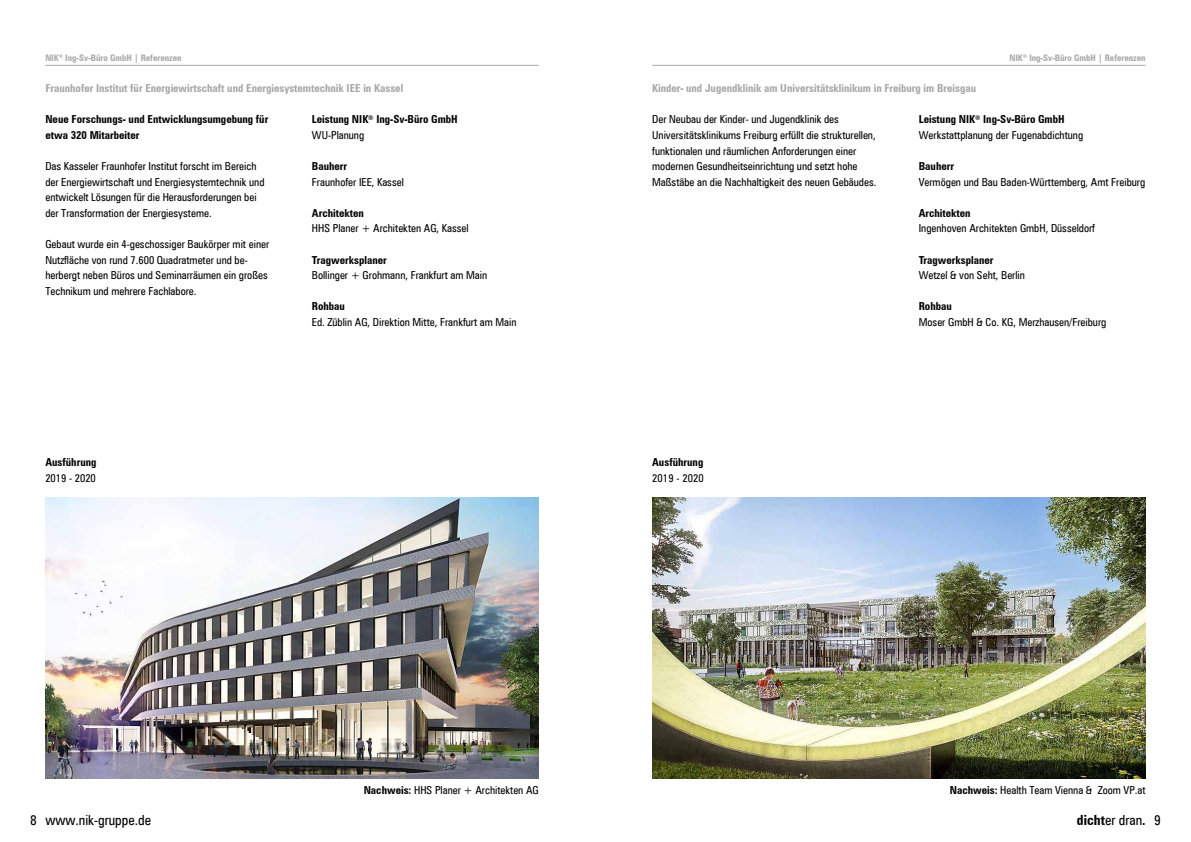
<style>
.page{position:relative;width:1191px;height:842px;background:#fff}
.page>*{position:absolute;margin:0;border:0;box-sizing:border-box;transform-origin:0 0}
.t1{font:condensed 14px "Zurich BT";color:#000}
.t2{font:condensed 11px/15.6px "Zurich BT";color:#000}
.t3{font:700 condensed 11px/15.6px "Zurich BT";color:#000}
.t4{font:700 condensed 11px "Zurich BT";color:#a7a7a8}
.t5{font:700 condensed 9px "Zurich BT";color:#a7a7a8}
.s1{font-weight:400}
.s2{font-weight:700}
</style>
<div class="page">
<hr style="left:652px;top:65px;width:493px;height:1px;background:#a7a7a8">
<hr style="left:45px;top:65px;width:494px;height:1px;background:#a7a7a8">
<img style="left:45px;top:497px;width:494px;height:281px">
<img style="left:652px;top:497px;width:493px;height:281px">
<p class="t5" style="left:45px;top:52px;width:138px">NIK<sup>®</sup> Ing-Sv-Büro GmbH | Referenzen</p>
<p class="t4" style="left:45px;top:82px;width:359px">Fraunhofer Institut für Energiewirtschaft und Energiesystemtechnik IEE in Kassel</p>
<p class="t3" style="left:45px;top:112px;width:224px">Neue Forschungs- und Entwicklungsumgebung für etwa 320 Mitarbeiter</p>
<p class="t2" style="left:45px;top:158px;width:221px">Das Kasseler Fraunhofer Institut forscht im Bereich der Energiewirtschaft und Energiesystemtechnik und entwickelt Lösungen für die Herausforderungen bei der Transformation der Energiesysteme.</p>
<p class="t2" style="left:45px;top:236px;width:225px">Gebaut wurde ein 4-geschossiger Baukörper mit einer Nutzfläche von rund 7.600 Quadratmeter und be&shy;herbergt neben Büros und Seminarräumen ein großes Technikum und mehrere Fachlabore.</p>
<p class="t3" style="left:312px;top:112px;width:147px">Leistung NIK<sup>®</sup> Ing-Sv-Büro GmbH<br><span class="s1">WU-Planung</span></p>
<p class="t3" style="left:312px;top:158px;width:37px">Bauherr</p>
<p class="t2" style="left:312px;top:174px;width:93px">Fraunhofer IEE, Kassel</p>
<p class="t3" style="left:312px;top:205px;width:53px">Architekten</p>
<p class="t2" style="left:312px;top:221px;width:158px">HHS Planer + Architekten AG, Kassel</p>
<p class="t3" style="left:312px;top:252px;width:76px">Tragwerksplaner</p>
<p class="t2" style="left:312px;top:267px;width:177px">Bollinger + Grohmann, Frankfurt am Main</p>
<p class="t3" style="left:312px;top:299px;width:35px">Rohbau</p>
<p class="t2" style="left:312px;top:314px;width:206px">Ed. Züblin AG, Direktion Mitte, Frankfurt am Main</p>
<p class="t3" style="left:45px;top:454px;width:53px">Ausführung</p>
<p class="t2" style="left:45px;top:470px;width:52px">2019 - 2020</p>
<p class="t4" style="left:652px;top:82px;width:325px">Kinder- und Jugendklinik am Universitätsklinikum in Freiburg im Breisgau</p>
<p class="t5" style="left:1009px;top:52px;width:138px">NIK<sup>®</sup> Ing-Sv-Büro GmbH | Referenzen</p>
<p class="t2" style="left:652px;top:112px;width:226px">Der Neubau der Kinder- und Jugendklinik des Universitätsklinikums Freiburg erfüllt die strukturellen, funktionalen und räumlichen Anforderungen einer modernen Gesundheitseinrichtung und setzt hohe Maßstäbe an die Nachhaltigkeit des neuen Gebäudes.</p>
<p class="t2" style="left:918px;top:112px;width:166px"><span class="s2">Leistung NIK</span><sup>®</sup> <span class="s2">Ing-Sv-Büro GmbH<br></span>Werkstattplanung der Fugenabdichtung</p>
<p class="t3" style="left:918px;top:158px;width:37px">Bauherr</p>
<p class="t2" style="left:918px;top:174px;width:228px">Vermögen und Bau Baden-Württemberg, Amt Freiburg</p>
<p class="t3" style="left:918px;top:205px;width:53px">Architekten</p>
<p class="t2" style="left:918px;top:221px;width:178px">Ingenhoven Architekten GmbH, Düsseldorf</p>
<p class="t3" style="left:918px;top:252px;width:76px">Tragwerksplaner</p>
<p class="t2" style="left:918px;top:267px;width:108px">Wetzel &amp; von Seht, Berlin</p>
<p class="t3" style="left:918px;top:299px;width:35px">Rohbau</p>
<p class="t2" style="left:918px;top:314px;width:189px">Moser GmbH &amp; Co. KG, Merzhausen/Freiburg</p>
<p class="t3" style="left:652px;top:454px;width:53px">Ausführung</p>
<p class="t2" style="left:652px;top:470px;width:53px">2019 - 2020</p>
<p class="t1" style="left:30px;top:811px;width:122px">8 www.nik-gruppe.de</p>
<p class="t2" style="left:364px;top:782px;width:177px"><span class="s2">Nachweis:</span> HHS Planer + Architekten AG</p>
<p class="t2" style="left:949px;top:782px;width:197px"><span class="s2">Nachweis:</span> Health Team Vienna &amp; Zoom VP.at</p>
<p class="t1" style="left:1077px;top:811px;width:85px"><span class="s2">dicht</span>er dran<span class="s2">.</span> 9</p>
</div>
